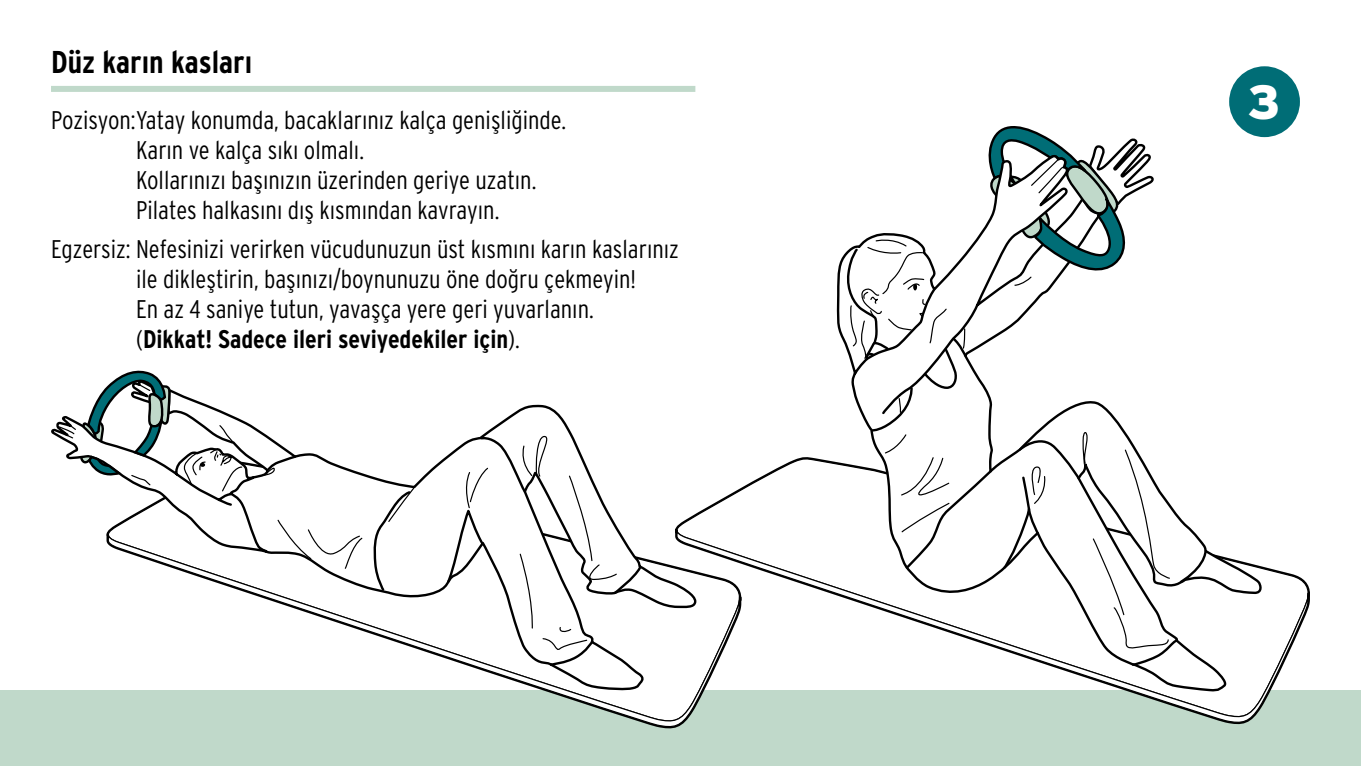
<style>
.page{position:relative;width:1361px;height:766px;background:#fff}
.page>*{position:absolute;margin:0;border:0;box-sizing:border-box;transform-origin:0 0}
.ID_M01_KREIS_SCHWARZ{font:900 48px "Interstate OT";color:#fff}
.id_headline_Übung_li{font:700 condensed 31.5px "Interstate OT";color:#000}
.ID_FLIESSTEXT{font:300 condensed 25.5px/30px "Interstate OT";color:#000}
.s1{font-weight:700}
</style>
<div class="page">
<div style="left:0;top:690px;width:1361px;height:75px;background:#c0d9ca"></div>
<div style="left:1229px;top:66px;width:71px;height:71px;background:#006d76;border-radius:50%"></div>
<svg style="left:545px;top:691px;width:139px;height:37px"></svg>
<svg style="left:51px;top:404px;width:624px;height:287px"></svg>
<svg style="left:445px;top:435px;width:198px;height:231px"></svg>
<svg style="left:183px;top:448px;width:405px;height:206px"></svg>
<svg style="left:58px;top:370px;width:177px;height:116px"></svg>
<svg style="left:676px;top:529px;width:633px;height:194px"></svg>
<svg style="left:833px;top:248px;width:431px;height:443px"></svg>
<svg style="left:850px;top:126px;width:358px;height:540px"></svg>
<div style="left:51px;top:86px;width:644px;height:6px;background:#c0d9ca"></div>
<p class="id_headline_Übung_li" style="left:51px;top:43px;width:203px">Düz karın kasları</p>
<p class="ID_FLIESSTEXT" style="left:136px;top:105px;width:431px;text-indent:-85px">Pozisyon:Yatay konumda, bacaklarınız kalça genişliğinde.<br>Karın ve kalça sıkı olmalı.<br>Kollarınızı başınızın üzerinden geriye uzatın.<br>Pilates halkasını dış kısmından kavrayın.</p>
<p class="ID_FLIESSTEXT" style="left:136px;top:234px;width:544px;text-indent:-85px">Egzersiz: Nefesinizi verirken vücudunuzun üst kısmını karın kaslarınız ile dikleştirin, başınızı/boynunuzu öne doğru çekmeyin!<br>En az 4 saniye tutun, yavaşça yere geri yuvarlanın.<br>(<span class="s1">Dikkat! Sadece ileri seviyedekiler için</span>).</p>
<p class="ID_M01_KREIS_SCHWARZ" style="left:1247px;top:70px;width:34px">3</p>
</div>
